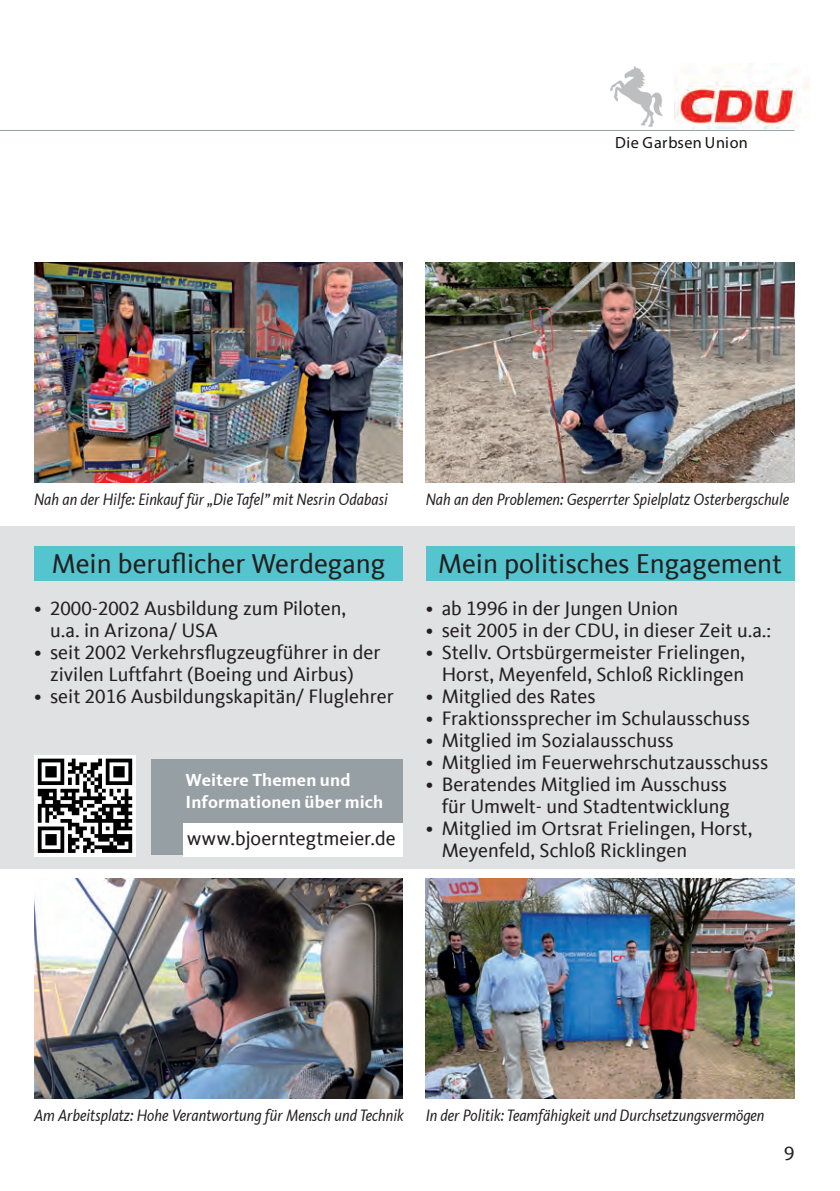
<style>
.page{position:relative;width:840px;height:1191px;background:#fff}
.page>*{position:absolute;margin:0;border:0;box-sizing:border-box;transform-origin:0 0}
.t1{font:28px "CDU Kievit Tab";color:#231f20}
.t2{font:20px/22px "CDU Kievit Tab";color:#231f20;text-align:right}
.t3{font:700 18px/22px "CDU Kievit Tab";letter-spacing:.005em;color:#fff}
.t4{font:italic 17px "CDU Kievit Tab";color:#231f20;scale:.87 1}
.t5{font:700 16.2px "CDU Kievit Tab";letter-spacing:.03em;color:#111312}
</style>
<div class="page">
<div style="left:0;top:526px;width:794px;height:343px;background:#e0e1e3"></div>
<div style="left:151px;top:759px;width:252px;height:95px;background:#969fa3"></div>
<div style="left:184px;top:823px;width:219px;height:33px;background:#fff"></div>
<img style="left:425px;top:262px;width:369px;height:220px">
<img style="left:425px;top:878px;width:369px;height:220px">
<img style="left:34px;top:878px;width:369px;height:220px">
<img style="left:34px;top:262px;width:369px;height:220px">
<div style="left:425px;top:547px;width:369px;height:34px;background:#54c5cf"></div>
<div style="left:34px;top:547px;width:369px;height:34px;background:#54c5cf"></div>
<svg style="left:34px;top:755px;width:102px;height:101px"></svg>
<svg style="left:38px;top:758px;width:94px;height:95px;background:#717171"></svg>
<img style="left:674px;top:64px;width:136px;height:65px">
<img style="left:610px;top:66px;width:53px;height:61px">
<hr style="left:0;top:130px;width:794px;height:1px;background:#969fa3">
<p class="t5" style="left:614px;top:133px;width:134px">Die Garbsen Union</p>
<p class="t4" style="left:34px;top:489px;width:408px">Nah an der Hilfe: Einkauf für „Die Tafel” mit Nesrin Odabasi</p>
<p class="t4" style="left:425px;top:489px;width:419px">Nah an den Problemen: Gesperrter Spielplatz Osterbergschule</p>
<h1 class="t1" style="left:52px;top:547px;width:335px">Mein beruflicher Werdegang</h1>
<h1 class="t1" style="left:438px;top:547px;width:345px">Mein politisches Engagement</h1>
<p class="t2" style="left:425px;top:597px;width:254px">• ab 1996 in der Jungen Union</p>
<p class="t2" style="left:425px;top:619px;width:347px">• seit 2005 in der CDU, in dieser Zeit u.a.:</p>
<p class="t2" style="left:425px;top:641px;width:321px">• Stellv. Ortsbürgermeister Frielingen,<br>Horst, Meyenfeld, Schloß Ricklingen</p>
<p class="t2" style="left:425px;top:685px;width:171px">• Mitglied des Rates</p>
<p class="t2" style="left:425px;top:707px;width:326px">• Fraktionssprecher im Schulausschuss</p>
<p class="t2" style="left:425px;top:729px;width:249px">• Mitglied im Sozialausschuss</p>
<p class="t2" style="left:425px;top:751px;width:344px">• Mitglied im Feuerwehrschutzausschuss</p>
<p class="t2" style="left:425px;top:773px;width:305px">• Beratendes Mitglied im Ausschuss für Umwelt- und Stadtentwicklung</p>
<p class="t2" style="left:441px;top:817px;width:312px;text-align:left;text-indent:-16px">• Mitglied im Ortsrat Frielingen, Horst,<br>Meyenfeld, Schloß Ricklingen</p>
<p class="t2" style="left:50px;top:597px;width:297px;text-align:left;text-indent:-16px">• 2000-2002 Ausbildung zum Piloten, u.a. in Arizona/ USA</p>
<p class="t2" style="left:34px;top:641px;width:348px;text-align:center">• seit 2002 Verkehrsflugzeugführer in der zivilen Luftfahrt (Boeing und Airbus)</p>
<p class="t2" style="left:34px;top:685px;width:361px">• seit 2016 Ausbildungskapitän/ Fluglehrer</p>
<p class="t3" style="left:185px;top:769px;width:199px">Weitere Themen und<br>Informationen über mich</p>
<p class="t2" style="left:187px;top:827px;width:210px">www.bjoerntegtmeier.de</p>
<p class="t4" style="left:34px;top:1105px;width:426px">Am Arbeitsplatz: Hohe Verantwortung für Mensch und Technik</p>
<p class="t4" style="left:425px;top:1105px;width:391px">In der Politik: Teamfähigkeit und Durchsetzungsvermögen</p>
<p class="t2" style="left:783px;top:1142px;width:12px">9</p>
</div>
